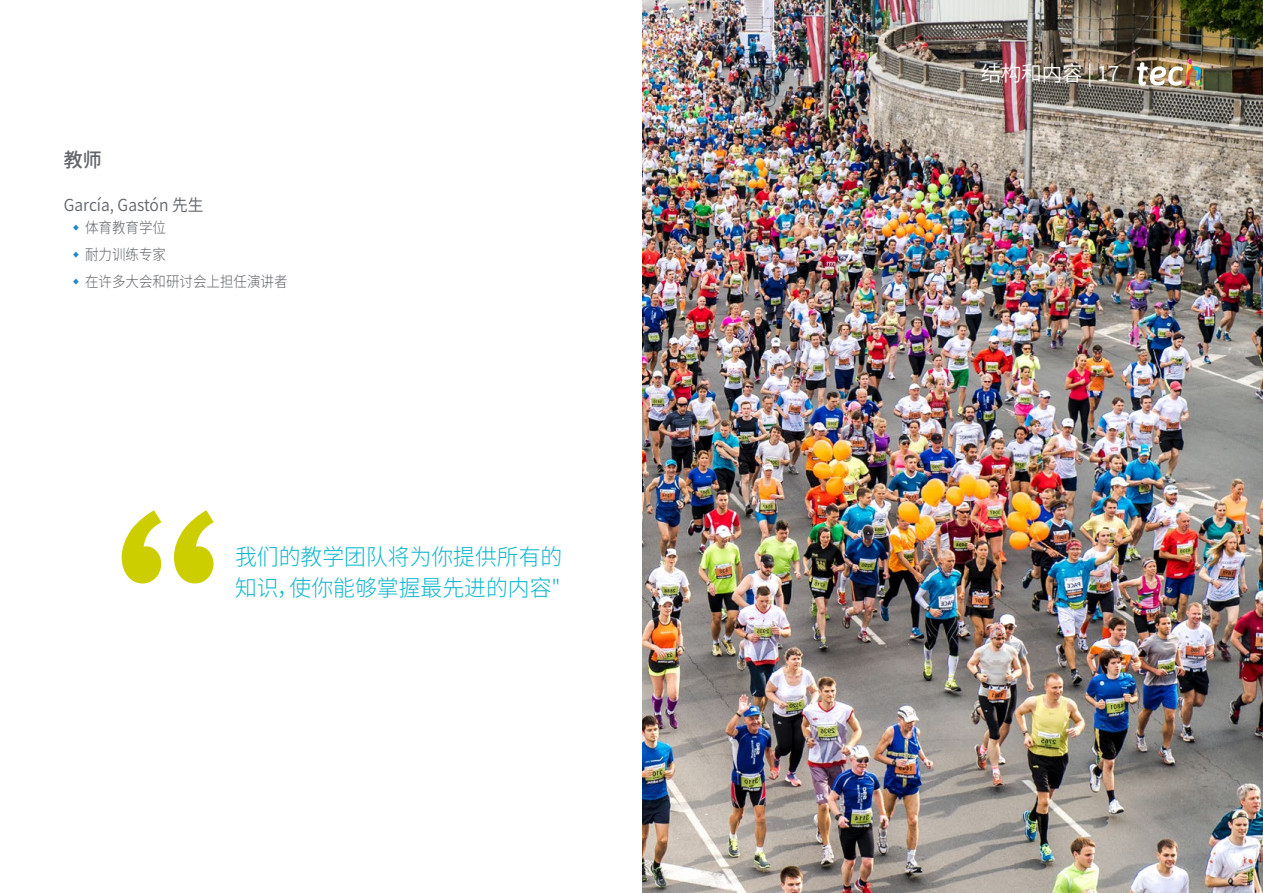
<style>
.page{position:relative;width:1263px;height:893px;background:#fff}
.page>*{position:absolute;margin:0;border:0;box-sizing:border-box;transform-origin:0 0}
.t1{font:300 22.5px/31.5px "Source Han Sans CN";color:#0fb6cf}
.t2{font:21px "Source Han Sans CN";color:#fff}
.t3{font:500 19.5px "Source Han Sans CN";color:#61646a}
.t4{font:16.5px "Source Han Sans CN";color:#61646a;scale:.95 1}
.t5{font:300 15px/26.7px "Source Han Sans CN";color:#61646a;scale:.9 1}
</style>
<div class="page">
<img style="left:642px;top:0;width:621px;height:893px">
<svg style="left:122px;top:510px;width:92px;height:73px"></svg>
<img style="left:1137px;top:59px;width:65px;height:27px">
<p class="t3" style="left:64px;top:148px;width:39px">教师</p>
<p class="t4" style="left:64px;top:196px;width:148px">García, Gastón 先生</p>
<p class="t5" style="left:85px;top:215px;width:227px">体育教育学位<br>耐力训练专家<br>在许多大会和研讨会上担任演讲者</p>
<p class="t1" style="left:235px;top:541px;width:329px">我们的教学团队将为你提供所有的知识，使你能够掌握最先进的内容"</p>
<p class="t2" style="left:981px;top:61px;width:140px">结构和内容 | 17</p>
</div>
